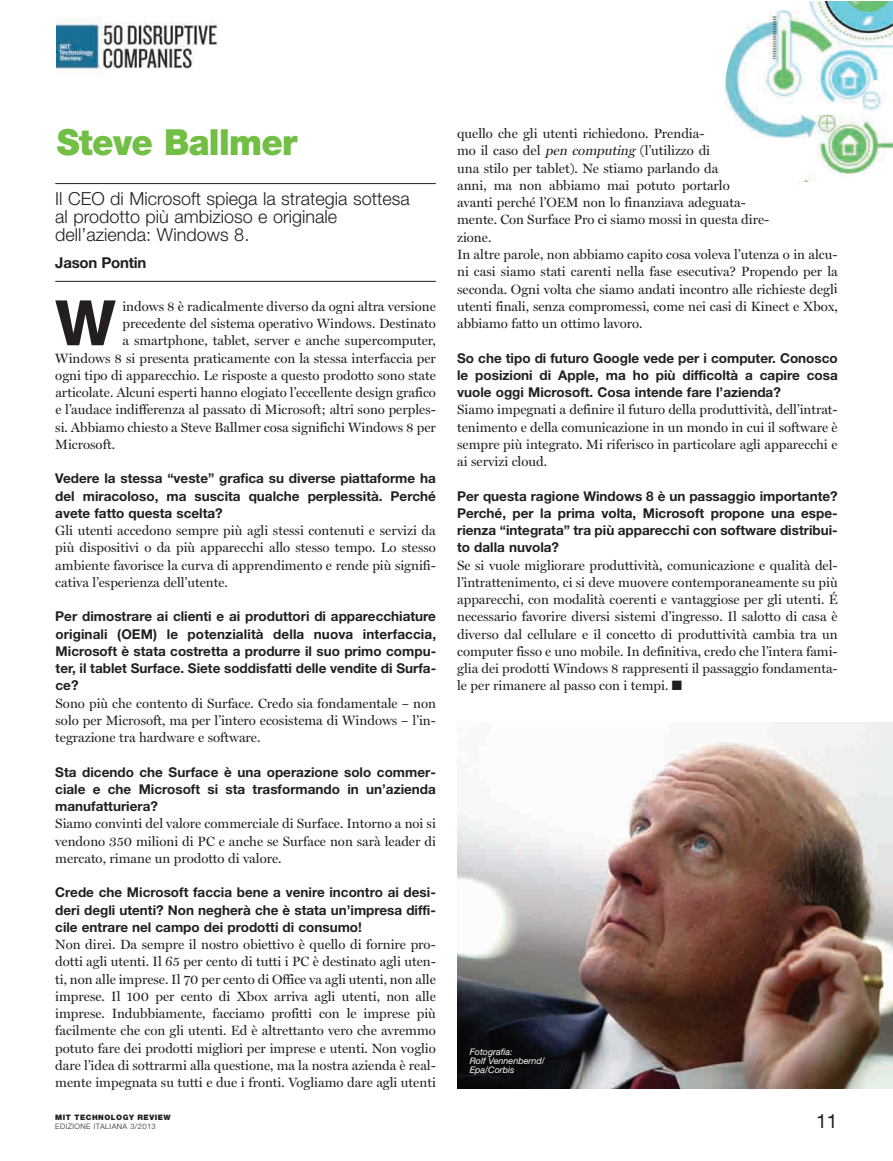
<style>
.page{position:relative;width:893px;height:1161px;background:#fff}
.page>*{position:absolute;margin:0;border:0;box-sizing:border-box;transform-origin:0 0}
.t1{font:800 62.7px "Helvetica Neue LT Std";color:#231f20}
.t2{font:900 36px "Helvetica Neue LT Std";letter-spacing:-.02em;color:#71bf44;scale:.95 1}
.t3{font:19.5px "Helvetica Neue LT Std";color:#231f20}
.t4{font:300 18px/18px "Helvetica Neue LT Std";color:#231f20}
.t5{font:700 15px "Helvetica Neue LT Std";letter-spacing:-.015em;color:#231f20}
.t6{font:13.5px/17.2px "Miller Display";color:#231f20;text-align:justify}
.t7{font:700 13.5px/17.2px "Helvetica Neue LT Std";color:#231f20;text-align:justify}
.t8{font:italic 9px/9px "Helvetica Neue LT Std";color:#fff}
.t9{font:300 7.5px "Helvetica Neue LT Std";letter-spacing:.055em;color:#231f20}
.t10{font:900 7.5px "Helvetica Neue LT Std";letter-spacing:.065em;color:#231f20}
.s1{font-style:italic}
</style>
<div class="page">
<hr style="left:55px;top:183px;width:381px;height:1px;background:#231f20">
<hr style="left:55px;top:281px;width:381px;height:1px;background:#231f20">
<img style="left:457px;top:723px;width:435px;height:365px">
<img style="left:56px;top:17px;width:162px;height:58px">
<img style="left:725px;top:1px;width:167px;height:183px">
<div style="left:800px;top:182px;width:92px;height:46px;background:#fff"></div>
<h2 class="t2" style="left:57px;top:120px;width:255px">Steve Ballmer</h2>
<h3 class="t4" style="left:55px;top:189px;width:356px">Il CEO di Microsoft spiega la strategia sottesa al prodotto più ambizioso e originale dell’azienda: Windows 8.</h3>
<p class="t5" style="left:55px;top:254px;width:92px">Jason Pontin</p>
<h1 class="t1" style="left:55px;top:286px;width:62px">W</h1>
<p class="t6" style="left:122px;top:298px;width:315px">indows 8 è radicalmente diverso da ogni altra versione</p>
<p class="t6" style="left:122px;top:315px;width:315px">precedente del sistema operativo Windows. Destinato</p>
<p class="t6" style="left:122px;top:332px;width:315px">a smartphone, tablet, server e anche supercomputer,</p>
<p class="t6" style="left:55px;top:350px;width:382px">Windows 8 si presenta praticamente con la stessa interfaccia per</p>
<p class="t6" style="left:55px;top:367px;width:382px">ogni tipo di apparecchio. Le risposte a questo prodotto sono state</p>
<p class="t6" style="left:55px;top:384px;width:382px">articolate. Alcuni esperti hanno elogiato l’eccellente design grafico</p>
<p class="t6" style="left:55px;top:401px;width:382px">e l’audace indifferenza al passato di Microsoft; altri sono perples-</p>
<p class="t6" style="left:55px;top:419px;width:382px">si. Abbiamo chiesto a Steve Ballmer cosa significhi Windows 8 per</p>
<p class="t6" style="left:55px;top:436px;width:61px">Microsoft.</p>
<p class="t7" style="left:55px;top:469px;width:382px">Vedere la stessa “veste” grafica su diverse piattaforme ha del miracoloso, ma suscita qualche perplessità. Perché avete fatto questa scelta?</p>
<p class="t6" style="left:55px;top:522px;width:382px">Gli utenti accedono sempre più agli stessi contenuti e servizi da più dispositivi o da più apparecchi allo stesso tempo. Lo stesso ambiente favorisce la curva di apprendimento e rende più signifi&shy;cativa l’esperienza dell’utente.</p>
<p class="t7" style="left:55px;top:607px;width:382px">Per dimostrare ai clienti e ai produttori di apparecchiature originali (OEM) le potenzialità della nuova interfaccia, Microsoft è stata costretta a produrre il suo primo compu&shy;ter, il tablet Surface. Siete soddisfatti delle vendite di Surfa&shy;ce?</p>
<p class="t6" style="left:55px;top:695px;width:382px">Sono più che contento di Surface. Credo sia fondamentale – non solo per Microsoft, ma per l’intero ecosistema di Windows – l’in&shy;tegrazione tra hardware e software.</p>
<p class="t7" style="left:55px;top:763px;width:382px">Sta dicendo che Surface è una operazione solo commer&shy;ciale e che Microsoft si sta trasformando in un’azienda manufatturiera?</p>
<p class="t6" style="left:55px;top:815px;width:382px">Siamo convinti del valore commerciale di Surface. Intorno a noi si vendono 350 milioni di PC e anche se Surface non sarà leader di mercato, rimane un prodotto di valore.</p>
<p class="t7" style="left:55px;top:883px;width:382px">Crede che Microsoft faccia bene a venire incontro ai desi&shy;deri degli utenti? Non negherà che è stata un’impresa diffi&shy;cile entrare nel campo dei prodotti di consumo!</p>
<p class="t6" style="left:55px;top:936px;width:382px">Non direi. Da sempre il nostro obiettivo è quello di fornire pro&shy;dotti agli utenti. Il 65 per cento di tutti i PC è destinato agli uten&shy;ti, non alle imprese. Il 70 per cento di Office va agli utenti, non alle imprese. Il 100 per cento di Xbox arriva agli utenti, non alle imprese. Indubbiamente, facciamo profitti con le imprese più facilmente che con gli utenti. Ed è altrettanto vero che avremmo potuto fare dei prodotti migliori per imprese e utenti. Non voglio dare l’idea di sottrarmi alla questione, ma la nostra azienda è real&shy;mente impegnata su tutti e due i fronti. Vogliamo dare agli utenti</p>
<p class="t6" style="left:457px;top:125px;width:382px;text-align:left">quello che gli utenti richiedono. Prendia-<br>mo il caso del <span class="s1">pen computing</span>(l’utilizzo di<br>una stilo per tablet). Ne stiamo parlando da<br>anni, ma non abbiamo mai potuto portarlo<br>avanti perché l’OEM non lo finanziava adeguata-<br>mente. Con Surface Pro ci siamo mossi in questa dire-<br>zione.<br>In altre parole, non abbiamo capito cosa voleva l’utenza o in alcu&shy;ni casi siamo stati carenti nella fase esecutiva? Propendo per la seconda. Ogni volta che siamo andati incontro alle richieste degli utenti finali, senza compromessi, come nei casi di Kinect e Xbox, abbiamo fatto un ottimo lavoro.</p>
<p class="t7" style="left:457px;top:349px;width:382px">So che tipo di futuro Google vede per i computer. Conosco le posizioni di Apple, ma ho più difficoltà a capire cosa vuole oggi Microsoft. Cosa intende fare l’azienda?</p>
<p class="t6" style="left:457px;top:401px;width:382px">Siamo impegnati a definire il futuro della produttività, dell’intrat&shy;tenimento e della comunicazione in un mondo in cui il software è sempre più integrato. Mi riferisco in particolare agli apparecchi e ai servizi cloud.</p>
<p class="t7" style="left:457px;top:487px;width:382px">Per questa ragione Windows 8 è un passaggio importante?<br>Perché, per la prima volta, Microsoft propone una espe&shy;rienza “integrata” tra più apparecchi con software distribui&shy;to dalla nuvola?</p>
<p class="t6" style="left:457px;top:557px;width:382px">Se si vuole migliorare produttività, comunicazione e qualità del&shy;l’intrattenimento, ci si deve muovere contemporaneamente su più apparecchi, con modalità coerenti e vantaggiose per gli utenti. É necessario favorire diversi sistemi d’ingresso. Il salotto di casa è diverso dal cellulare e il concetto di produttività cambia tra un computer fisso e uno mobile. In definitiva, credo che l’intera fami&shy;glia dei prodotti Windows 8 rappresenti il passaggio fondamenta&shy;le per rimanere al passo con i tempi. ■</p>
<p class="t8" style="left:470px;top:1047px;width:77px">Fotografia:<br>Rolf Vennenbernd/<br>Epa/Corbis</p>
<p class="t10" style="left:55px;top:1112px;width:117px">MIT TECHNOLOGY REVIEW</p>
<p class="t9" style="left:55px;top:1121px;width:102px">EDIZIONE ITALIANA 3/2013</p>
<h3 class="t3" style="left:816px;top:1109px;width:23px">11</h3>
</div>
